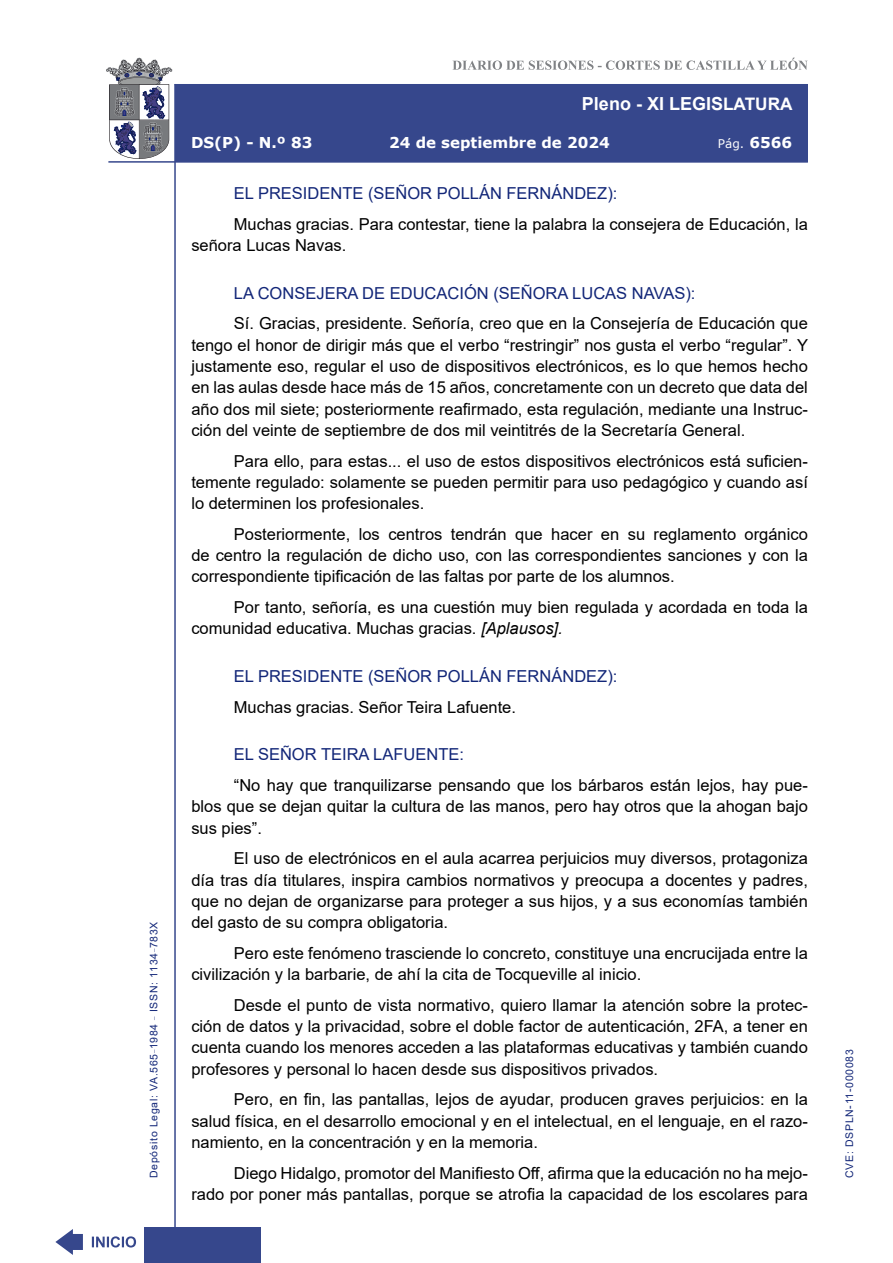
<style>
.page{position:relative;width:893px;height:1263px;background:#fff}
.page>*{position:absolute;margin:0;border:0;box-sizing:border-box;transform-origin:0 0}
.t1{font:700 18px "Arial";color:#fff}
.t2{font:16.5px/21.3px "Arial";color:#000;text-align:justify}
.Orador{font:16.5px "Arial";color:#122678}
.t3{font:700 15px "Verdana";color:#fff}
.t4{font:12px "Verdana";color:#fff}
.t5{font:10.5px "Arial";letter-spacing:.065em;color:#122678}
.s1{font-size:17.25px}
.s2{font-weight:700;font-size:15px}
.s3{font-style:italic}
</style>
<div class="page">
<svg style="left:452px;top:58px;width:356px;height:12px"></svg>
<hr style="left:174px;top:84px;width:2px;height:1179px;background:#36478c">
<div style="left:144px;top:1227px;width:117px;height:36px;background:#36478c"></div>
<div style="left:175px;top:84px;width:633px;height:78px;background:#36478c"></div>
<hr style="left:108px;top:161px;width:700px;height:2px;background:#36478c">
<svg style="left:92px;top:1236px;width:44px;height:11px"></svg>
<svg style="left:55px;top:1229px;width:28px;height:26px"></svg>
<svg style="left:106px;top:58px;width:66px;height:101px"></svg>
<p class="t5" style="left:146px;top:1178px;width:258px;rotate:-90deg">Depósito Legal: VA.565<sup>_</sup>1984 <sup>_</sup> ISSN: 1134<sup>_</sup>783X</p>
<p class="t1" style="left:582px;top:91px;width:212px">Pleno - XI LEGIS<span class="s1">LATURA</span></p>
<p class="t3" style="left:191px;top:132px;width:123px">DS(P) - N.º 83</p>
<p class="t3" style="left:389px;top:132px;width:222px">24 de septiembre de 2024</p>
<p class="t4" style="left:718px;top:135px;width:76px">Pág. <span class="s2">6566</span></p>
<p class="Orador" style="left:234px;top:182px;width:385px">EL PRESIDENTE (SEÑOR POLLÁN FERNÁNDEZ):</p>
<p class="t2" style="left:191px;top:213px;width:618px;text-indent:43px">Muchas gracias. Para contestar, tiene la palabra la consejera de Educación, la señora Lucas Navas.</p>
<p class="Orador" style="left:234px;top:282px;width:463px">LA CONSEJERA DE EDUCACIÓN (SEÑORA LUCAS NAVAS):</p>
<p class="t2" style="left:191px;top:313px;width:618px;text-indent:43px">Sí. Gracias, presidente. Señoría, creo que en la Consejería de Educación que tengo el honor de dirigir más que el verbo “restringir” nos gusta el verbo “regular”. Y justamente eso, regular el uso de dispositivos electrónicos, es lo que hemos hecho en las aulas desde hace más de 15 años, concretamente con un decreto que data del año dos mil siete; posteriormente reafirmado, esta regulación, mediante una Instruc&shy;ción del veinte de septiembre de dos mil veintitrés de la Secretaría General.</p>
<p class="t2" style="left:191px;top:450px;width:618px;text-indent:43px">Para ello, para estas... el uso de estos dispositivos electrónicos está suficien&shy;temente regulado: solamente se pueden permitir para uso pedagógico y cuando así lo determinen los profesionales.</p>
<p class="t2" style="left:191px;top:523px;width:618px;text-indent:43px">Posteriormente, los centros tendrán que hacer en su reglamento orgánico de centro la regulación de dicho uso, con las correspondientes sanciones y con la correspondiente tipificación de las faltas por parte de los alumnos.</p>
<p class="t2" style="left:191px;top:596px;width:618px;text-indent:43px">Por tanto, señoría, es una cuestión muy bien regulada y acordada en toda la comunidad educativa. Muchas gracias. <span class="s3">[Aplausos].</span></p>
<p class="Orador" style="left:234px;top:665px;width:385px">EL PRESIDENTE (SEÑOR POLLÁN FERNÁNDEZ):</p>
<p class="t2" style="left:234px;top:696px;width:284px">Muchas gracias. Señor Teira Lafuente.</p>
<p class="Orador" style="left:234px;top:743px;width:232px">EL SEÑOR TEIRA LAFUENTE:</p>
<p class="t2" style="left:191px;top:774px;width:618px;text-indent:43px">“No hay que tranquilizarse pensando que los bárbaros están lejos, hay pue&shy;blos que se dejan quitar la cultura de las manos, pero hay otros que la ahogan bajo sus pies”.</p>
<p class="t2" style="left:191px;top:848px;width:618px;text-indent:43px">El uso de electrónicos en el aula acarrea perjuicios muy diversos, protagoniza día tras día titulares, inspira cambios normativos y preocupa a docentes y padres, que no dejan de organizarse para proteger a sus hijos, y a sus economías también del gasto de su compra obligatoria.</p>
<p class="t2" style="left:191px;top:942px;width:618px;text-indent:43px">Pero este fenómeno trasciende lo concreto, constituye una encrucijada entre la civilización y la barbarie, de ahí la cita de Tocqueville al inicio.</p>
<p class="t2" style="left:191px;top:994px;width:618px;text-indent:43px">Desde el punto de vista normativo, quiero llamar la atención sobre la protec&shy;ción de datos y la privacidad, sobre el doble factor de autenticación, 2FA, a tener en cuenta cuando los menores acceden a las plataformas educativas y también cuando profesores y personal lo hacen desde sus dispositivos privados.</p>
<p class="t2" style="left:191px;top:1089px;width:618px;text-indent:43px">Pero, en fin, las pantallas, lejos de ayudar, producen graves perjuicios: en la salud física, en el desarrollo emocional y en el intelectual, en el lenguaje, en el razo&shy;namiento, en la concentración y en la memoria.</p>
<p class="t2" style="left:191px;top:1162px;width:618px;text-align:right">Diego Hidalgo, promotor del Manifiesto Off, afirma que la educación no ha mejo-<br>rado por poner más pantallas, porque se atrofia la capacidad de los escolares para</p>
<p class="t5" style="left:842px;top:1178px;width:130px;rotate:-90deg">CVE: DSPLN-11-000083</p>
</div>
